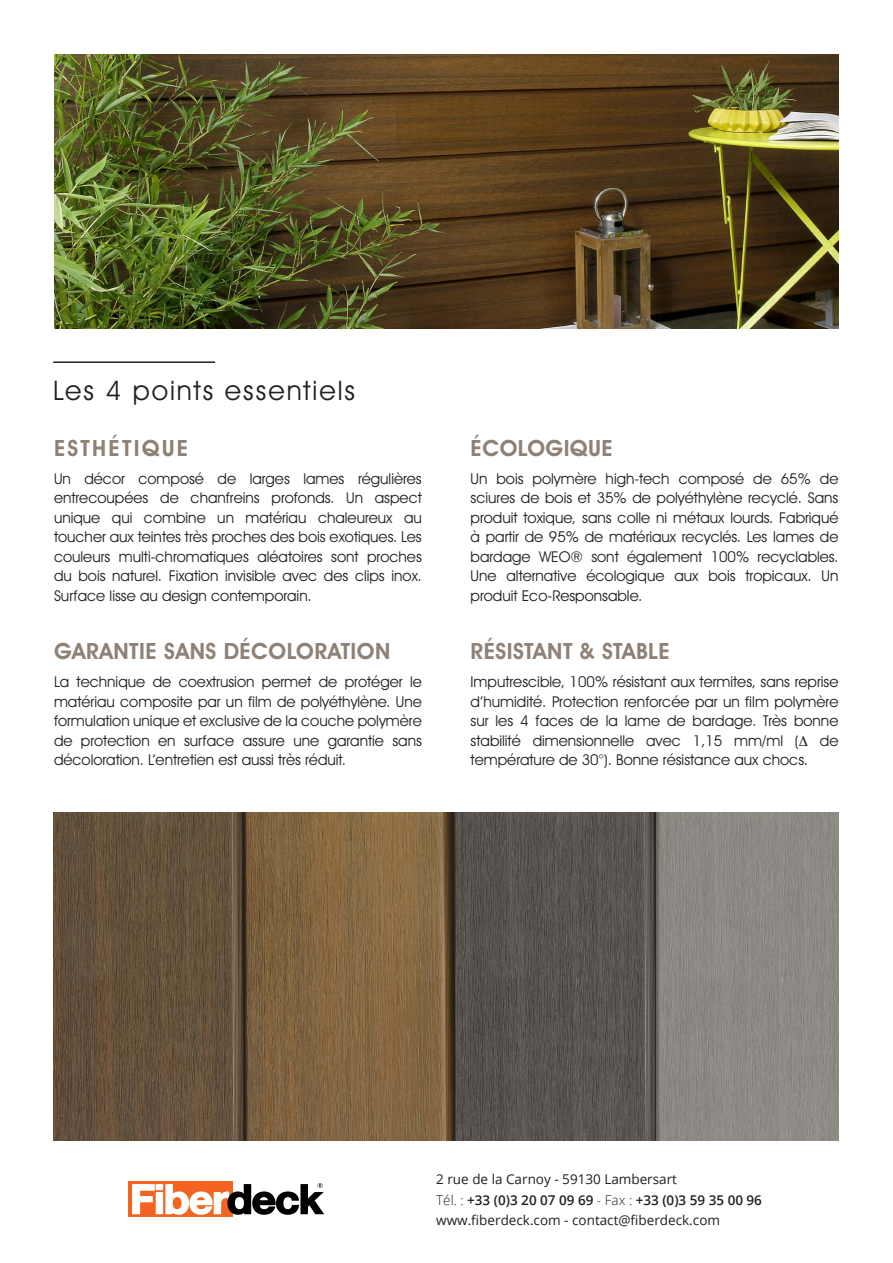
<style>
.page{position:relative;width:893px;height:1263px;background:#fff}
.page>*{position:absolute;margin:0;border:0;box-sizing:border-box;transform-origin:0 0}
.H1_Main1{font:27px "Avant Garde IT Cby BT";letter-spacing:.07em;color:#231f20}
.P_10pts_Light_LEFT{font:600 22.5px "Avant Garde IT Cby BT";letter-spacing:.02em;color:#8e8176}
.P_10pts_Light_LEFT-2{font:600 22.5px "Avant Garde IT Cby BT";letter-spacing:.1em;color:#8e8176}
.P_10pts_Light_LEFT-3{font:15px/19.5px "Avant Garde IT Cby BT";color:#231f20;text-align:justify}
.P_10pts_Light_LEFT-4{font:13.5px "Open Sans";color:#231f20}
.P_10pts_Light_LEFT-5{font:600 13.5px "Open Sans";color:#231f20}
.s1{font-weight:300}
</style>
<div class="page">
<img style="left:53px;top:812px;width:786px;height:328px">
<img style="left:54px;top:54px;width:785px;height:274px">
<hr style="left:53px;top:361px;width:162px;height:2px;background:#231f20">
<div style="left:129px;top:1181px;width:104px;height:36px;background:#f36421"></div>
<svg style="left:132px;top:1183px;width:192px;height:32px"></svg>
<p class="H1_Main1" style="left:53px;top:374px;width:303px">Les 4 points essentiels</p>
<p class="P_10pts_Light_LEFT-2" style="left:54px;top:434px;width:136px">ESTHÉTIQUE</p>
<p class="P_10pts_Light_LEFT-3" style="left:54px;top:468px;width:369px">Un décor composé de larges lames régulières entrecoupées de chanfreins profonds. Un aspect unique qui combine un matériau chaleureux au toucher aux teintes très proches des bois exotiques. Les couleurs multi-chromatiques aléatoires sont proches du bois naturel. Fixation invisible avec des clips inox.<br>Surface lisse au design contemporain.</p>
<p class="P_10pts_Light_LEFT" style="left:54px;top:638px;width:338px">GARANTIE SANS DÉCOLORATION</p>
<p class="P_10pts_Light_LEFT-3" style="left:54px;top:672px;width:369px">La technique de coextrusion permet de protéger le matériau composite par un film de polyéthylène. Une formulation unique et exclusive de la couche polymère de protection en surface assure une garantie sans décoloration. L’entretien est aussi très réduit.</p>
<p class="P_10pts_Light_LEFT" style="left:471px;top:434px;width:144px">ÉCOLOGIQUE</p>
<p class="P_10pts_Light_LEFT-3" style="left:471px;top:468px;width:369px">Un bois polymère high-tech composé de 65% de sciures de bois et 35% de polyéthylène recyclé. Sans produit toxique, sans colle ni métaux lourds. Fabriqué à partir de 95% de matériaux recyclés. Les lames de bardage WEO® sont également 100% recyclables.<br>Une alternative écologique aux bois tropicaux. Un produit Eco-Responsable.</p>
<p class="P_10pts_Light_LEFT" style="left:471px;top:638px;width:201px">RÉSISTANT &amp; STABLE</p>
<p class="P_10pts_Light_LEFT-3" style="left:471px;top:672px;width:369px">Imputrescible, 100% résistant aux termites, sans reprise d’humidité. Protection renforcée par un film polymère sur les 4 faces de la lame de bardage. Très bonne stabilité dimensionnelle avec 1,15 mm/ml (∆ de température de 30°). Bonne résistance aux chocs.</p>
<p class="P_10pts_Light_LEFT-4" style="left:436px;top:1170px;width:242px">2 rue de la Carnoy - 59130 Lambersart</p>
<p class="P_10pts_Light_LEFT-5" style="left:436px;top:1190px;width:327px"><span class="s1">Tél. :</span> +33 (0)3 20 07 09 69 <span class="s1">- Fax :</span> +33 (0)3 59 35 00 96</p>
<p class="P_10pts_Light_LEFT-4" style="left:436px;top:1211px;width:285px">www.fiberdeck.com - contact@fiberdeck.com</p>
</div>
